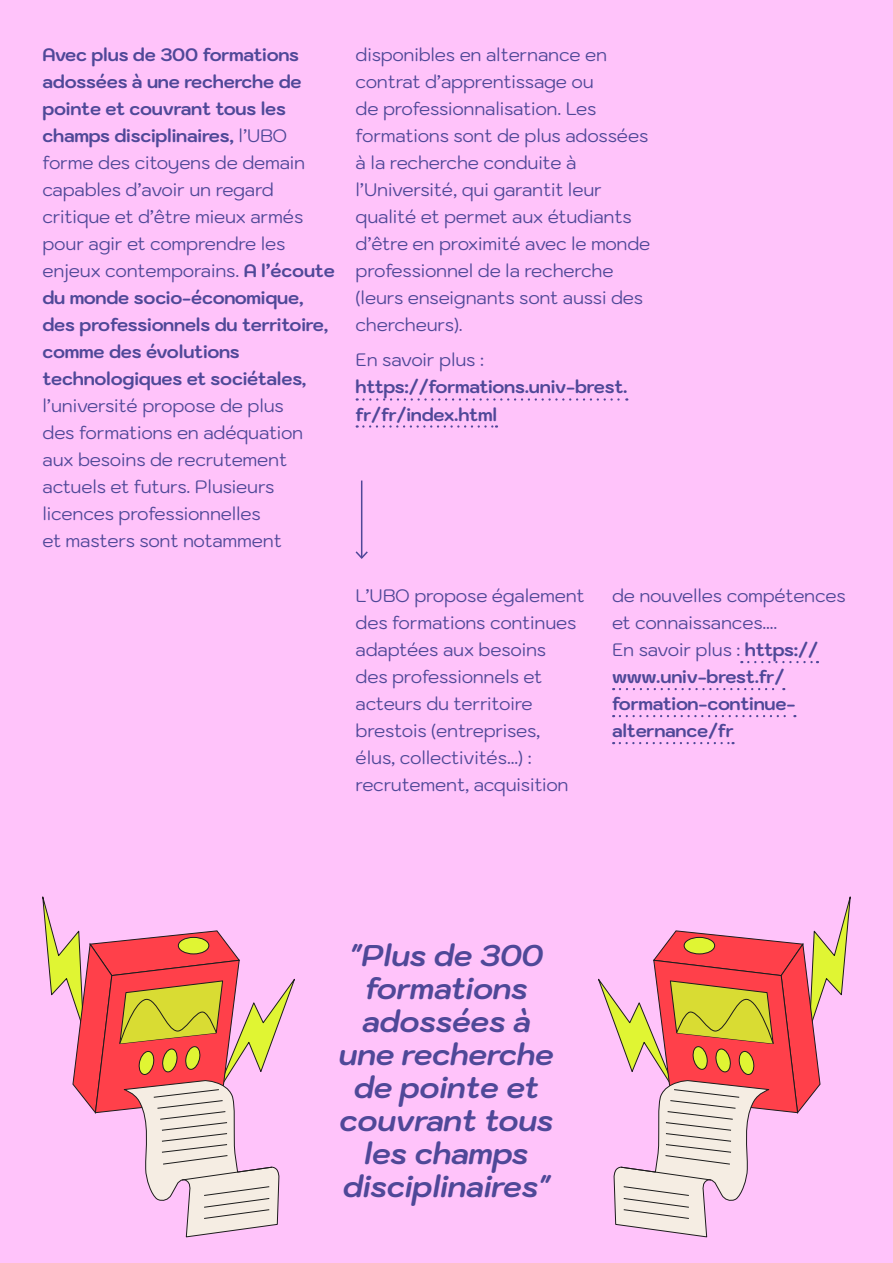
<style>
.page{position:relative;width:893px;height:1263px;background:#ffc3fa}
.page>*{position:absolute;margin:0;border:0;box-sizing:border-box;transform-origin:0 0}
.t1{font:italic 700 30px/33px "Kodchasan";letter-spacing:-.01em;color:#4f4898;text-align:center}
.t2{font:18px/27px "Kodchasan";letter-spacing:-.01em;color:#4f4898}
.t3{font:700 18px/27px "Kodchasan";letter-spacing:-.01em;color:#4f4898}
.s1{font-weight:400}
</style>
<div class="page">
<svg style="left:598px;top:896px;width:253px;height:341px"></svg>
<svg style="left:42px;top:896px;width:253px;height:341px"></svg>
<svg style="left:357px;top:398px;width:270px;height:3px"></svg>
<svg style="left:357px;top:425px;width:140px;height:3px"></svg>
<svg style="left:748px;top:661px;width:70px;height:2px"></svg>
<svg style="left:620px;top:688px;width:164px;height:2px"></svg>
<svg style="left:620px;top:715px;width:175px;height:2px"></svg>
<svg style="left:620px;top:742px;width:114px;height:2px"></svg>
<hr style="left:361px;top:480px;width:1px;height:78px;background:#4f4898">
<svg style="left:355px;top:550px;width:13px;height:9px"></svg>
<p class="t3" style="left:43px;top:41px;width:294px">Avec plus de 300 formations adossées à une recherche de pointe et couvrant tous les champs disciplinaires, <span class="s1">l’UBO forme des citoyens de demain capables d’avoir un regard critique et d’être mieux armés pour agir et comprendre les enjeux contemporains.</span> A l’écoute du monde socio-économique, des professionnels du territoire, comme des évolutions technologiques et sociétales,</p>
<p class="t2" style="left:43px;top:392px;width:262px">l’université propose de plus des formations en adéquation aux besoins de recrutement actuels et futurs. Plusieurs licences professionnelles<br>et masters sont notamment</p>
<p class="t2" style="left:356px;top:41px;width:296px">disponibles en alternance en contrat d’apprentissage ou<br>de professionnalisation. Les formations sont de plus adossées à la recherche conduite à l’Université, qui garantit leur qualité et permet aux étudiants d’être en proximité avec le monde professionnel de la recherche (leurs enseignants sont aussi des chercheurs).</p>
<p class="t2" style="left:356px;top:347px;width:130px">En savoir plus :</p>
<p class="t3" style="left:356px;top:374px;width:273px">https://formations.univ-brest. fr/fr/index.html</p>
<p class="t2" style="left:356px;top:582px;width:231px">L’UBO propose également des formations continues adaptées aux besoins<br>des professionnels et acteurs du territoire brestois (entreprises,<br>élus, collectivités…) : recrutement, acquisition</p>
<p class="t3" style="left:612px;top:582px;width:235px"><span class="s1">de nouvelles compétences et connaissances….<br>En savoir plus :</span> https:// www.univ-brest.fr/ formation-continue&shy;alternance/fr</p>
<h1 class="t1" style="left:339px;top:939px;width:217px">"Plus de 300 formations adossées à une recherche de pointe et couvrant tous les champs disciplinaires"</h1>
</div>
